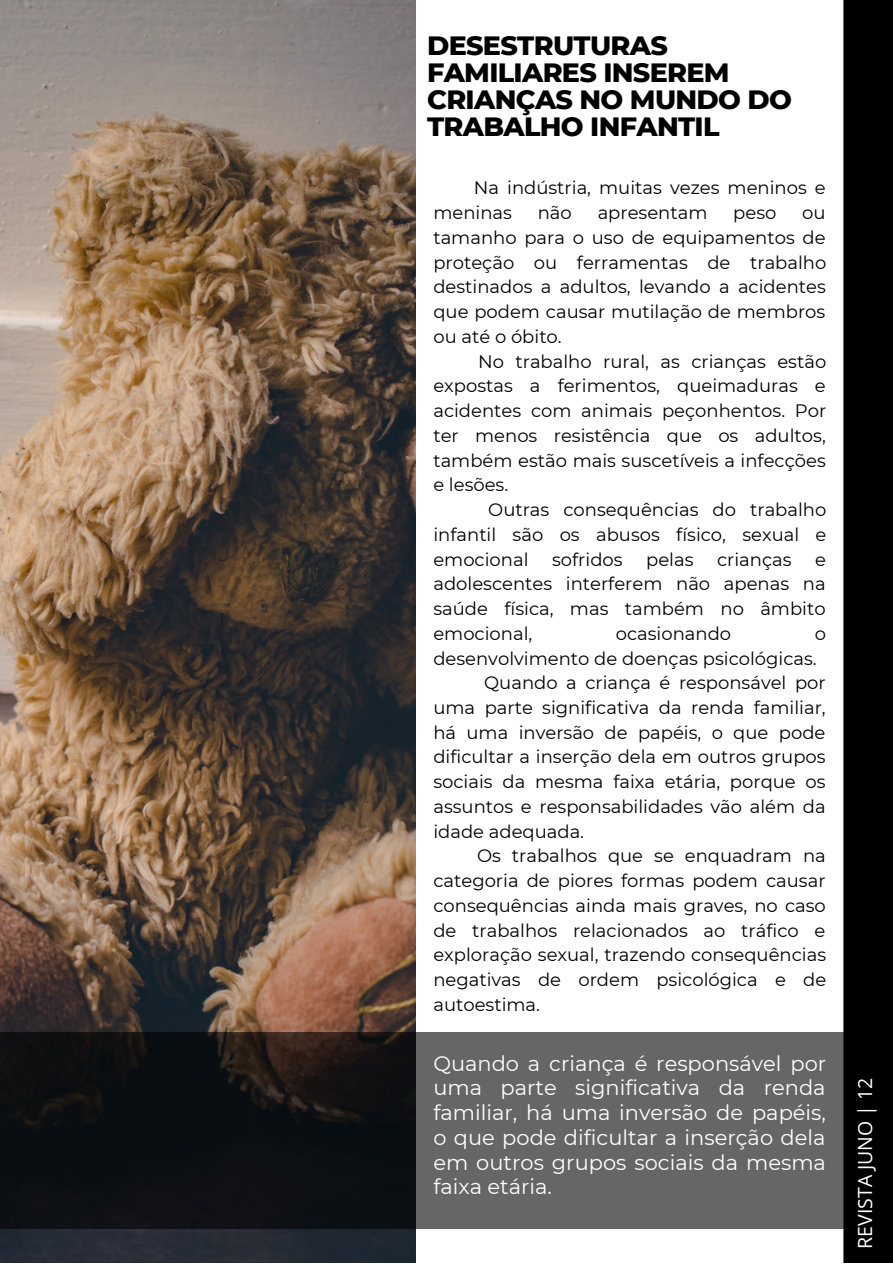
<style>
.page{position:relative;width:893px;height:1264px;background:#fff}
.page>*{position:absolute;margin:0;border:0;box-sizing:border-box;transform-origin:0 0}
.t1{font:800 27px/27px "Montserrat";letter-spacing:-.025em;color:#000}
.t2{font:21px/24.8px "Montserrat";color:#fff;text-align:justify}
.t3{font:19.5px "Open Sans";color:#fff}
.t4{font:18px/24.8px "Montserrat";color:#000;text-align:justify}
</style>
<div class="page">
<img style="left:0;top:0;width:416px;height:1262px">
<svg style="left:0;top:1032px;width:843px;height:196px;background:#3b3b3c"></svg>
<div style="left:843px;top:0;width:49px;height:1262px;background:#000"></div>
<h1 class="t1" style="left:427px;top:32px;width:366px">DESESTRUTURAS<br>FAMILIARES INSEREM<br>CRIANÇAS NO MUNDO DO<br>TRABALHO INFANTIL</h1>
<p class="t4" style="left:433px;top:176px;width:394px;text-indent:40px">Na indústria, muitas vezes meninos e meninas</p>
<p class="t4" style="left:537px;top:200px;width:36px">não</p>
<p class="t4" style="left:597px;top:200px;width:111px">apresentam</p>
<p class="t4" style="left:733px;top:200px;width:45px">peso</p>
<p class="t4" style="left:433px;top:200px;width:394px;text-indent:369px">ou tamanho para o uso de equipamentos de proteção ou ferramentas de trabalho destinados a adultos, levando a acidentes que podem causar mutilação de membros ou até o óbito.</p>
<p class="t4" style="left:433px;top:349px;width:394px;text-indent:45px">No trabalho rural, as crianças estão expostas a ferimentos, queimaduras e acidentes com animais peçonhentos. Por ter menos resistência que os adultos, também estão mais suscetíveis a infecções e lesões.</p>
<p class="t4" style="left:433px;top:497px;width:394px;text-indent:55px">Outras consequências do trabalho infantil são os abusos físico, sexual e emocional</p>
<p class="t4" style="left:552px;top:546px;width:72px">sofridos</p>
<p class="t4" style="left:646px;top:546px;width:49px">pelas</p>
<p class="t4" style="left:717px;top:546px;width:76px">crianças</p>
<p class="t4" style="left:433px;top:546px;width:394px;text-indent:382px">e adolescentes interferem não apenas na saúde física, mas também no âmbito emocional,</p>
<p class="t4" style="left:615px;top:621px;width:117px">ocasionando</p>
<p class="t4" style="left:814px;top:621px;width:13px">o</p>
<p class="t4" style="left:433px;top:645px;width:385px">desenvolvimento de doenças psicológicas.</p>
<p class="t4" style="left:484px;top:670px;width:343px">Quando a criança é responsável por</p>
<p class="t4" style="left:433px;top:695px;width:394px">uma parte significativa da renda familiar,</p>
<p class="t4" style="left:433px;top:720px;width:393px">há uma inversão de papéis, o que pode</p>
<p class="t4" style="left:433px;top:744px;width:394px">dificultar a inserção dela em outros grupos</p>
<p class="t4" style="left:433px;top:769px;width:394px">sociais da mesma faixa etária, porque os</p>
<p class="t4" style="left:433px;top:794px;width:394px">assuntos e responsabilidades vão além da</p>
<p class="t4" style="left:433px;top:818px;width:152px">idade adequada.</p>
<p class="t4" style="left:477px;top:843px;width:350px">Os trabalhos que se enquadram na</p>
<p class="t4" style="left:433px;top:868px;width:393px">categoria de piores formas podem causar</p>
<p class="t4" style="left:433px;top:893px;width:394px">consequências ainda mais graves, no caso</p>
<p class="t4" style="left:433px;top:917px;width:393px">de trabalhos relacionados ao tráfico e</p>
<p class="t4" style="left:433px;top:942px;width:394px">exploração sexual, trazendo consequências</p>
<p class="t4" style="left:433px;top:967px;width:394px">negativas de ordem psicológica e de</p>
<p class="t4" style="left:433px;top:992px;width:108px">autoestima.</p>
<p class="t2" style="left:433px;top:1050px;width:394px">Quando a criança é responsável por uma parte significativa da renda familiar, há uma inversão de papéis, o que pode dificultar a inserção dela em outros grupos sociais da mesma faixa etária.</p>
<p class="t3" style="left:851px;top:1248px;width:173px;rotate:-90deg">REVISTA JUNO | 12</p>
</div>
